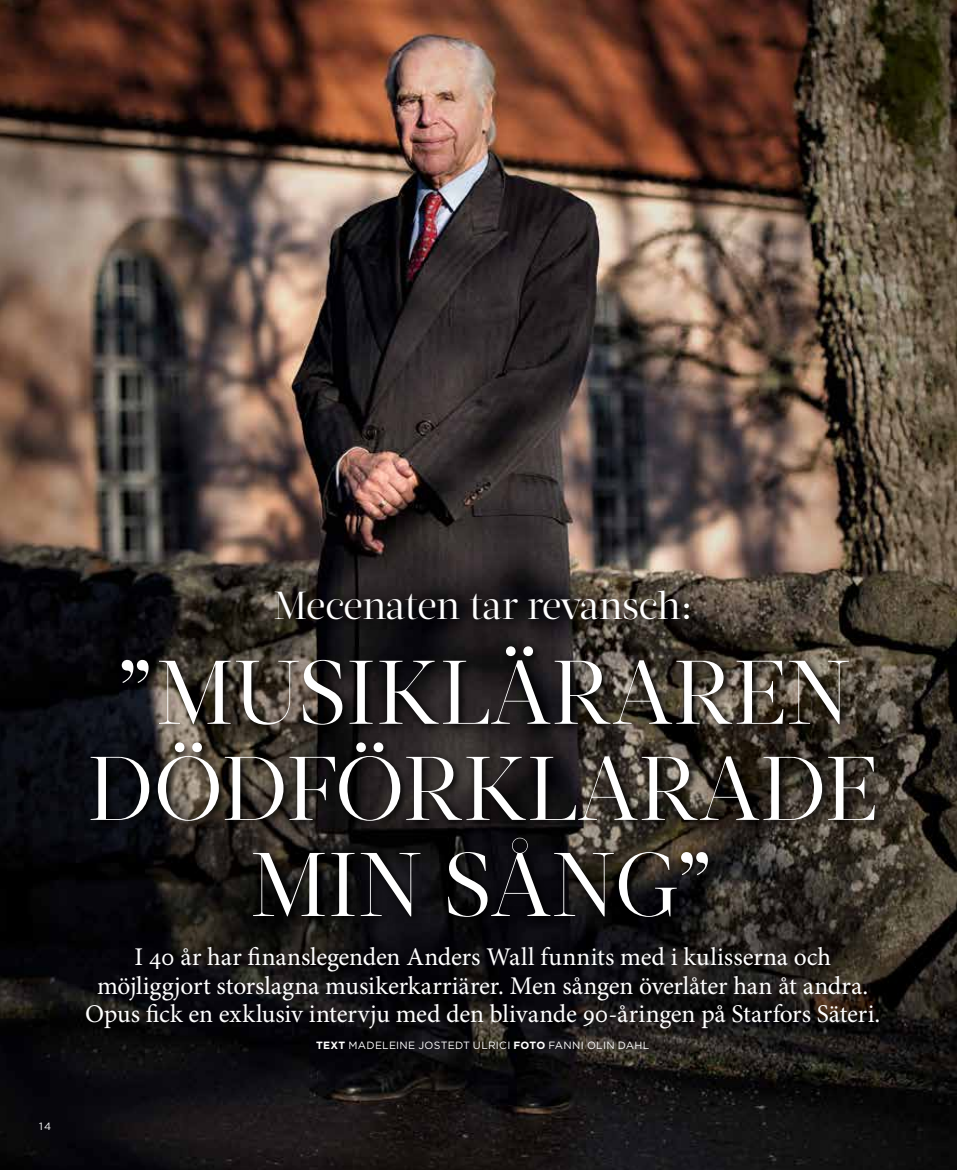
<style>
.page{position:relative;width:957px;height:1170px;background:#fff}
.page>*{position:absolute;margin:0;border:0;box-sizing:border-box;transform-origin:0 0}
.t1{font:90px/96px "Acta Display";letter-spacing:-.01em;color:#fff;text-align:center}
.t2{font:39px "Acta Display";letter-spacing:-.02em;color:#fff}
.t3{font:25.5px/28.5px "Minion Pro";letter-spacing:-.005em;color:#fff;text-align:center}
.t4{font:10.5px "Gotham";letter-spacing:.025em;color:#fff}
.s1{font-weight:700}
</style>
<div class="page">
<img style="left:0;top:0;width:957px;height:1169px">
<svg style="left:86px;top:586px;width:800px;height:342px;background:#26221f"></svg>
<p class="t4" style="left:39px;top:1119px;width:14px">14</p>
<h2 class="t2" style="left:273px;top:582px;width:420px">Mecenaten tar revansch:</h2>
<h1 class="t1" style="left:87px;top:645px;width:793px">”MUSIKLÄRAREN<br>DÖDFÖRKLARADE<br>MIN SÅNG”</h1>
<p class="t3" style="left:85px;top:943px;width:797px">I 40 år har finanslegenden Anders Wall funnits med i kulisserna och möjliggjort storslagna musikerkarriärer. Men sången överlåter han åt andra.<br>Opus fick en exklusiv intervju med den blivande 90-åringen på Starfors Säteri.</p>
<p class="t4" style="left:316px;top:1038px;width:335px"><span class="s1">TEXT</span> MADELEINE JOSTEDT ULRICI <span class="s1">FOTO</span> FANNI OLIN DAHL</p>
</div>
